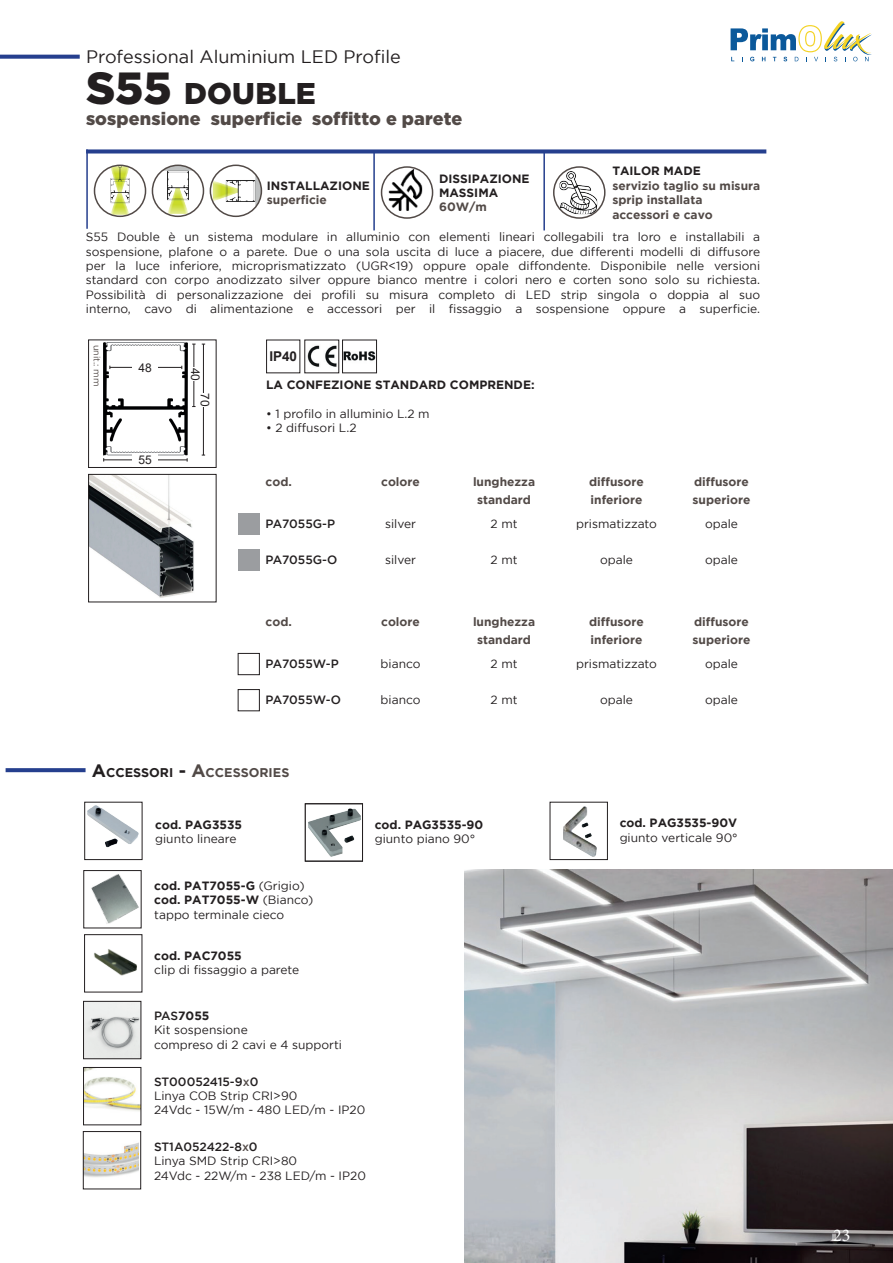
<style>
.page{position:relative;width:893px;height:1263px;background:#fff}
.page>*{position:absolute;margin:0;border:0;box-sizing:border-box;transform-origin:0 0}
.t1{font:900 30px "Gotham";letter-spacing:.005em;color:#231f20}
.t2{font:900 18px "Gotham";letter-spacing:.005em;color:#524a47}
.t3{font:18px "Gotham";color:#231f20}
.t4{font:18px "Minion Pro";color:#fff}
.t5{font:700 13.5px "Arial";color:#231f20}
.t6{font:700 12.6px "Gotham";color:#524a47}
.t7{font:12px/14.4px "Gotham";color:#231f20}
.t8{font:700 12px/14.4px "Gotham";color:#524a47}
.t9{font:700 12px/14.4px "Gotham";color:#231f20}
.t10{font:500 12px "Gotham";color:#231f20}
.t11{font:12px "Arial";color:#231f20}
.t12{font:9px "Gotham";color:#524a47}
.s1{font-size:45px}
.s2{font-size:18px;color:#231f20}
.s3{color:#231f20}
.s4{font-size:18px}
.s5{font-weight:700}
.s6{font-weight:500}
.s7{font-weight:500;color:#524a47}
</style>
<div class="page">
<svg style="left:0;top:55px;width:80px;height:4px"></svg>
<img style="left:465px;top:869px;width:428px;height:394px">
<img style="left:104px;top:342px;width:84px;height:113px">
<div style="left:88px;top:340px;width:128px;height:128px;border:1px solid #231f20"></div>
<hr style="left:203px;top:344px;width:1px;height:111px;background:#231f20">
<div style="left:201px;top:393px;width:8px;height:13px;background:#fff"></div>
<img style="left:90px;top:476px;width:104px;height:122px">
<div style="left:88px;top:474px;width:128px;height:128px;border:1px solid #231f20"></div>
<svg style="left:88px;top:149px;width:678px;height:4px;background:#3d549a"></svg>
<img style="left:111px;top:168px;width:18px;height:46px">
<div style="left:94px;top:165px;width:52px;height:52px;border:2px solid #524a47;border-radius:50%"></div>
<hr style="left:86px;top:149px;width:2px;height:80px;background:#253f8e">
<hr style="left:373px;top:151px;width:2px;height:79px;background:#253f8e">
<img style="left:384px;top:169px;width:43px;height:43px">
<div style="left:381px;top:166px;width:52px;height:53px;border:2px solid #524a47;border-radius:50%"></div>
<hr style="left:543px;top:151px;width:2px;height:79px;background:#253f8e">
<img style="left:560px;top:171px;width:37px;height:43px">
<div style="left:553px;top:166px;width:52px;height:53px;border:2px solid #524a47;border-radius:50%"></div>
<img style="left:159px;top:165px;width:38px;height:49px">
<div style="left:152px;top:165px;width:52px;height:52px;border:2px solid #524a47;border-radius:50%"></div>
<div style="left:238px;top:513px;width:21px;height:21px;background:#9b9da0"></div>
<div style="left:238px;top:549px;width:21px;height:21px;background:#9b9da0"></div>
<svg style="left:6px;top:768px;width:80px;height:4px"></svg>
<hr style="left:110px;top:367px;width:72px;height:1px;background:#231f20">
<div style="left:133px;top:361px;width:25px;height:13px;background:#fff"></div>
<img style="left:213px;top:172px;width:48px;height:38px">
<div style="left:210px;top:165px;width:52px;height:52px;border:2px solid #524a47;border-radius:50%"></div>
<hr style="left:193px;top:344px;width:1px;height:62px;background:#231f20">
<div style="left:191px;top:368px;width:9px;height:13px;background:#fff"></div>
<hr style="left:104px;top:459px;width:83px;height:1px;background:#231f20">
<div style="left:133px;top:453px;width:25px;height:13px;background:#fff"></div>
<div style="left:238px;top:653px;width:22px;height:22px;border:1px solid #231f20"></div>
<div style="left:238px;top:689px;width:22px;height:22px;border:1px solid #231f20"></div>
<img style="left:88px;top:805px;width:51px;height:43px">
<img style="left:308px;top:808px;width:52px;height:48px">
<div style="left:305px;top:803px;width:58px;height:58px;border:1px solid #231f20"></div>
<img style="left:85px;top:1069px;width:54px;height:42px">
<div style="left:83px;top:1067px;width:58px;height:58px;border:1px solid #231f20"></div>
<img style="left:85px;top:1003px;width:54px;height:54px">
<div style="left:83px;top:1001px;width:58px;height:58px;border:1px solid #231f20"></div>
<img style="left:85px;top:1142px;width:54px;height:35px">
<div style="left:83px;top:1131px;width:58px;height:58px;border:1px solid #231f20"></div>
<img style="left:91px;top:874px;width:48px;height:50px">
<img style="left:94px;top:949px;width:43px;height:27px">
<div style="left:84px;top:934px;width:58px;height:58px;border:1px solid #231f20"></div>
<img style="left:307px;top:345px;width:30px;height:22px">
<img style="left:344px;top:351px;width:31px;height:10px">
<div style="left:342px;top:340px;width:35px;height:33px;border:1px solid #231f20"></div>
<img style="left:563px;top:807px;width:34px;height:49px">
<div style="left:550px;top:802px;width:58px;height:58px;border:1px solid #231f20"></div>
<svg style="left:731px;top:21px;width:141px;height:40px"></svg>
<h2 class="t3" style="left:86px;top:47px;width:316px">Professional Aluminium LED Profile</h2>
<h1 class="t1" style="left:86px;top:76px;width:231px"><span class="s1">S55</span> DOUBLE</h1>
<h2 class="t2" style="left:86px;top:109px;width:378px">sospensione superficie soffitto e parete</h2>
<p class="t9" style="left:267px;top:178px;width:105px">INSTALLAZIONE</p>
<p class="t8" style="left:267px;top:192px;width:62px">superficie</p>
<p class="t9" style="left:439px;top:171px;width:92px">DISSIPAZIONE<br>MASSIMA</p>
<p class="t8" style="left:439px;top:200px;width:49px">60W/m</p>
<p class="t9" style="left:612px;top:164px;width:90px">TAILOR MADE</p>
<p class="t8" style="left:612px;top:178px;width:149px">servizio taglio su misura sprip installata accessori e cavo</p>
<p class="t7" style="left:86px;top:230px;width:676px;text-align:justify">S55 Double è un sistema modulare in alluminio con elementi lineari collegabili tra loro e installabili a sospensione, plafone o a parete. Due o una sola uscita di luce a piacere, due differenti modelli di diffusore per la luce inferiore, microprismatizzato (UGR&lt;19) oppure opale diffondente. Disponibile nelle versioni standard con corpo anodizzato silver oppure bianco mentre i colori nero e corten sono solo su richiesta.<br>Possibilità di personalizzazione dei profili su misura completo di LED strip singola o doppia al suo interno, cavo di alimentazione e accessori per il fissaggio a sospensione oppure a superficie.</p>
<p class="t12" style="left:102px;top:345px;width:43px;rotate:90deg">unit.: mm</p>
<p class="t11" style="left:139px;top:359px;width:15px">48</p>
<p class="t11" style="left:139px;top:452px;width:15px">55</p>
<p class="t11" style="left:204px;top:368px;width:15px;rotate:90deg">40</p>
<p class="t11" style="left:213px;top:393px;width:15px;rotate:90deg">70</p>
<p class="t5" style="left:269px;top:347px;width:29px">IP40</p>
<p class="t9" style="left:266px;top:377px;width:270px">LA CONFEZIONE STANDARD COMPRENDE:</p>
<p class="t7" style="left:266px;top:406px;width:165px">• 1 profilo in alluminio L.2 m</p>
<p class="t7" style="left:266px;top:420px;width:92px">• 2 diffusori L.2</p>
<p class="t8" style="left:266px;top:474px;width:28px">cod.</p>
<p class="t8" style="left:381px;top:474px;width:40px">colore</p>
<p class="t8" style="left:473px;top:474px;width:64px">lunghezza</p>
<p class="t8" style="left:589px;top:474px;width:56px">diffusore</p>
<p class="t8" style="left:694px;top:474px;width:56px">diffusore</p>
<p class="t8" style="left:477px;top:492px;width:55px">standard</p>
<p class="t8" style="left:591px;top:492px;width:54px">inferiore</p>
<p class="t8" style="left:693px;top:492px;width:59px">superiore</p>
<p class="t10" style="left:266px;top:517px;width:71px">PA7055G-P</p>
<p class="t7" style="left:385px;top:516px;width:32px">silver</p>
<p class="t7" style="left:491px;top:516px;width:29px">2 mt</p>
<p class="t7" style="left:576px;top:516px;width:82px">prismatizzato</p>
<p class="t7" style="left:705px;top:516px;width:34px">opale</p>
<p class="t10" style="left:266px;top:553px;width:73px">PA7055G-O</p>
<p class="t7" style="left:385px;top:552px;width:32px">silver</p>
<p class="t7" style="left:491px;top:552px;width:29px">2 mt</p>
<p class="t7" style="left:600px;top:552px;width:34px">opale</p>
<p class="t7" style="left:705px;top:552px;width:34px">opale</p>
<p class="t8" style="left:266px;top:615px;width:28px">cod.</p>
<p class="t8" style="left:381px;top:615px;width:40px">colore</p>
<p class="t8" style="left:473px;top:615px;width:64px">lunghezza</p>
<p class="t8" style="left:589px;top:615px;width:56px">diffusore</p>
<p class="t8" style="left:694px;top:615px;width:56px">diffusore</p>
<p class="t8" style="left:477px;top:633px;width:55px">standard</p>
<p class="t8" style="left:591px;top:633px;width:54px">inferiore</p>
<p class="t8" style="left:693px;top:633px;width:59px">superiore</p>
<p class="t10" style="left:266px;top:657px;width:75px">PA7055W-P</p>
<p class="t7" style="left:381px;top:657px;width:41px">bianco</p>
<p class="t7" style="left:491px;top:657px;width:29px">2 mt</p>
<p class="t7" style="left:576px;top:657px;width:82px">prismatizzato</p>
<p class="t7" style="left:705px;top:657px;width:34px">opale</p>
<p class="t10" style="left:266px;top:693px;width:77px">PA7055W-O</p>
<p class="t7" style="left:381px;top:693px;width:41px">bianco</p>
<p class="t7" style="left:491px;top:693px;width:29px">2 mt</p>
<p class="t7" style="left:600px;top:693px;width:34px">opale</p>
<p class="t7" style="left:705px;top:693px;width:34px">opale</p>
<p class="t6" style="left:92px;top:765px;width:199px"><span class="s2">A</span><span class="s3">CCESSORI</span> <span class="s2">-</span> <span class="s4">A</span>CCESSORIES</p>
<p class="t9" style="left:155px;top:817px;width:88px">cod. PAG3535</p>
<p class="t7" style="left:155px;top:831px;width:83px">giunto lineare</p>
<p class="t9" style="left:375px;top:817px;width:110px">cod. PAG3535-90</p>
<p class="t7" style="left:375px;top:832px;width:102px">giunto piano 90°</p>
<p class="t7" style="left:154px;top:878px;width:161px"><span class="s5">cod. PAT7055-G</span> (Grigio) <span class="s5">cod. PAT7055-W</span> (Bianco) tappo terminale cieco</p>
<p class="t9" style="left:154px;top:948px;width:89px">cod. PAC7055</p>
<p class="t7" style="left:154px;top:963px;width:147px">clip di fissaggio a parete</p>
<p class="t7" style="left:154px;top:1008px;width:189px"><span class="s6">PAS</span><span class="s5">7055<br></span>Kit sospensione<br>compreso di 2 cavi e 4 supporti</p>
<p class="t7" style="left:154px;top:1074px;width:213px"><span class="s6">ST00052415-9</span><span class="s7">x</span><span class="s6">0<br></span>Linya COB Strip CRI&gt;90<br>24Vdc - 15W/m - 480 LED/m - IP20</p>
<p class="t7" style="left:154px;top:1139px;width:213px"><span class="s6">ST1A052422-8</span><span class="s7">x</span><span class="s6">0<br></span>Linya SMD Strip CRI&gt;80<br>24Vdc - 22W/m - 238 LED/m - IP20</p>
<p class="t9" style="left:620px;top:816px;width:119px">cod. PAG3535-90V</p>
<p class="t7" style="left:620px;top:830px;width:120px">giunto verticale 90°</p>
<h2 class="t4" style="left:833px;top:1223px;width:19px">23</h2>
</div>
